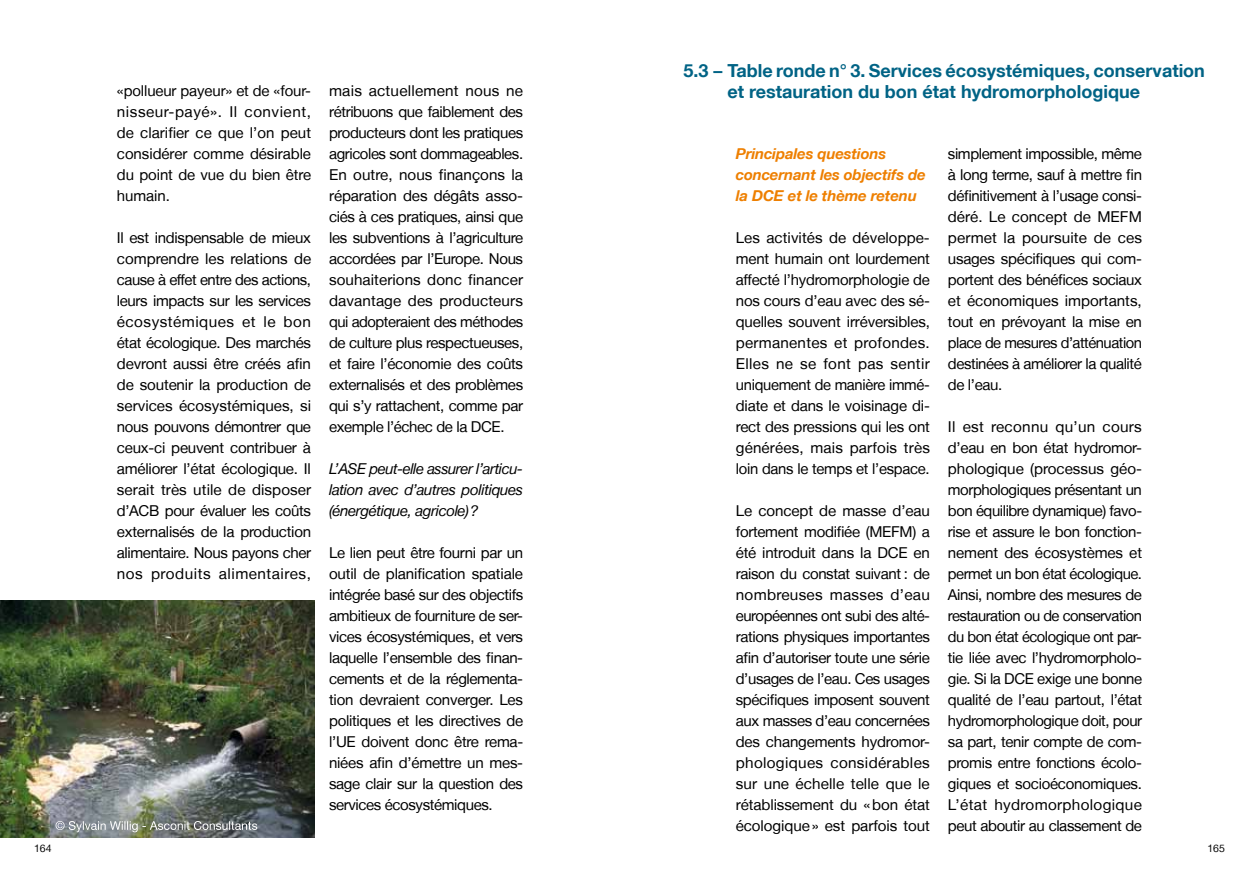
<style>
.page{position:relative;width:1259px;height:893px;background:#fff}
.page>*{position:absolute;margin:0;border:0;box-sizing:border-box;transform-origin:0 0}
.t1{font:700 18px/21px "Helvetica Neue LT";color:#006385}
.t2{font:15px/21px "Helvetica Neue LT";letter-spacing:-.02em;color:#000;text-align:justify}
.t3{font:italic 15px/21px "Helvetica Neue LT";letter-spacing:-.025em;color:#000;text-align:justify}
.t4{font:italic 700 15px/21px "Helvetica Neue LT";letter-spacing:-.01em;color:#ee7f00}
.t5{font:10.5px "Helvetica Neue LT";color:#000}
</style>
<div class="page">
<img style="left:0;top:600px;width:315px;height:238px">
<svg style="left:56px;top:821px;width:201px;height:11px;background:#919693"></svg>
<p class="t2" style="left:117px;top:80px;width:196px">«pollueur payeur» et de «four&shy;nisseur-payé». Il convient, de clarifier ce que l’on peut considérer comme désirable du point de vue du bien être humain.</p>
<p class="t2" style="left:117px;top:227px;width:196px">Il est indispensable de mieux comprendre les relations de cause à effet entre des actions, leurs impacts sur les services écosystémiques et le bon état écologique. Des marchés devront aussi être créés afin de soutenir la production de services écosystémiques, si nous pouvons démontrer que ceux-ci peuvent contribuer à améliorer l’état écologique. Il serait très utile de disposer d’ACB pour évaluer les coûts externalisés de la production alimentaire. Nous payons cher nos produits alimentaires,</p>
<p class="t2" style="left:329px;top:80px;width:196px">mais actuellement nous ne rétribuons que faiblement des producteurs dont les pratiques agricoles sont dommageables.<br>En outre, nous finançons la réparation des dégâts asso&shy;ciés à ces pratiques, ainsi que les subventions à l’agriculture accordées par l’Europe. Nous souhaiterions donc financer davantage des producteurs qui adopteraient des méthodes de culture plus respectueuses, et faire l’économie des coûts externalisés et des problèmes qui s’y rattachent, comme par exemple l’échec de la DCE.</p>
<p class="t3" style="left:329px;top:458px;width:195px">L’ASE peut-elle assurer l’articu&shy;lation avec d’autres politiques (énergétique, agricole)?</p>
<p class="t2" style="left:329px;top:542px;width:196px">Le lien peut être fourni par un outil de planification spatiale intégrée basé sur des objectifs ambitieux de fourniture de ser&shy;vices écosystémiques, et vers laquelle l’ensemble des finan&shy;cements et de la réglementa&shy;tion devraient converger. Les politiques et les directives de l’UE doivent donc être rema&shy;niées afin d’émettre un mes&shy;sage clair sur la question des services écosystémiques.</p>
<p class="t1" style="left:727px;top:59px;width:479px;text-indent:-44px">5.3 – Table ronde n° 3. Services écosystémiques, conservation et restauration du bon état hydromorphologique</p>
<p class="t4" style="left:736px;top:143px;width:191px">Principales questions concernant les objectifs de la DCE et le thème retenu</p>
<p class="t2" style="left:736px;top:227px;width:196px">Les activités de développe&shy;ment humain ont lourdement affecté l’hydromorphologie de nos cours d’eau avec des sé&shy;quelles souvent irréversibles, permanentes et profondes.<br>Elles ne se font pas sentir uniquement de manière immé&shy;diate et dans le voisinage di&shy;rect des pressions qui les ont générées, mais parfois très loin dans le temps et l’espace.</p>
<p class="t2" style="left:736px;top:500px;width:196px">Le concept de masse d’eau fortement modifiée (MEFM) a été introduit dans la DCE en raison du constat suivant : de nombreuses masses d’eau européennes ont subi des alté&shy;rations physiques importantes afin d’autoriser toute une série d’usages de l’eau. Ces usages spécifiques imposent souvent aux masses d’eau concernées des changements hydromor&shy;phologiques considérables sur une échelle telle que le rétablissement du «bon état écologique» est parfois tout</p>
<p class="t2" style="left:948px;top:143px;width:196px">simplement impossible, même à long terme, sauf à mettre fin définitivement à l’usage consi&shy;déré. Le concept de MEFM permet la poursuite de ces usages spécifiques qui com&shy;portent des bénéfices sociaux et économiques importants, tout en prévoyant la mise en place de mesures d’atténuation destinées à améliorer la qualité de l’eau.</p>
<p class="t2" style="left:948px;top:416px;width:196px">Il est reconnu qu’un cours d’eau en bon état hydromor&shy;phologique (processus géo&shy;morphologiques présentant un bon équilibre dynamique) favo&shy;rise et assure le bon fonction&shy;nement des écosystèmes et permet un bon état écologique.<br>Ainsi, nombre des mesures de restauration ou de conservation du bon état écologique ont par&shy;tie liée avec l’hydromorpholo&shy;gie. Si la DCE exige une bonne qualité de l’eau partout, l’état hydromorphologique doit, pour sa part, tenir compte de com&shy;promis entre fonctions écolo&shy;giques et socioéconomiques.<br>L’état hydromorphologique peut aboutir au classement de</p>
<p class="t5" style="left:34px;top:842px;width:19px">164</p>
<p class="t5" style="left:1207px;top:842px;width:19px">165</p>
</div>
